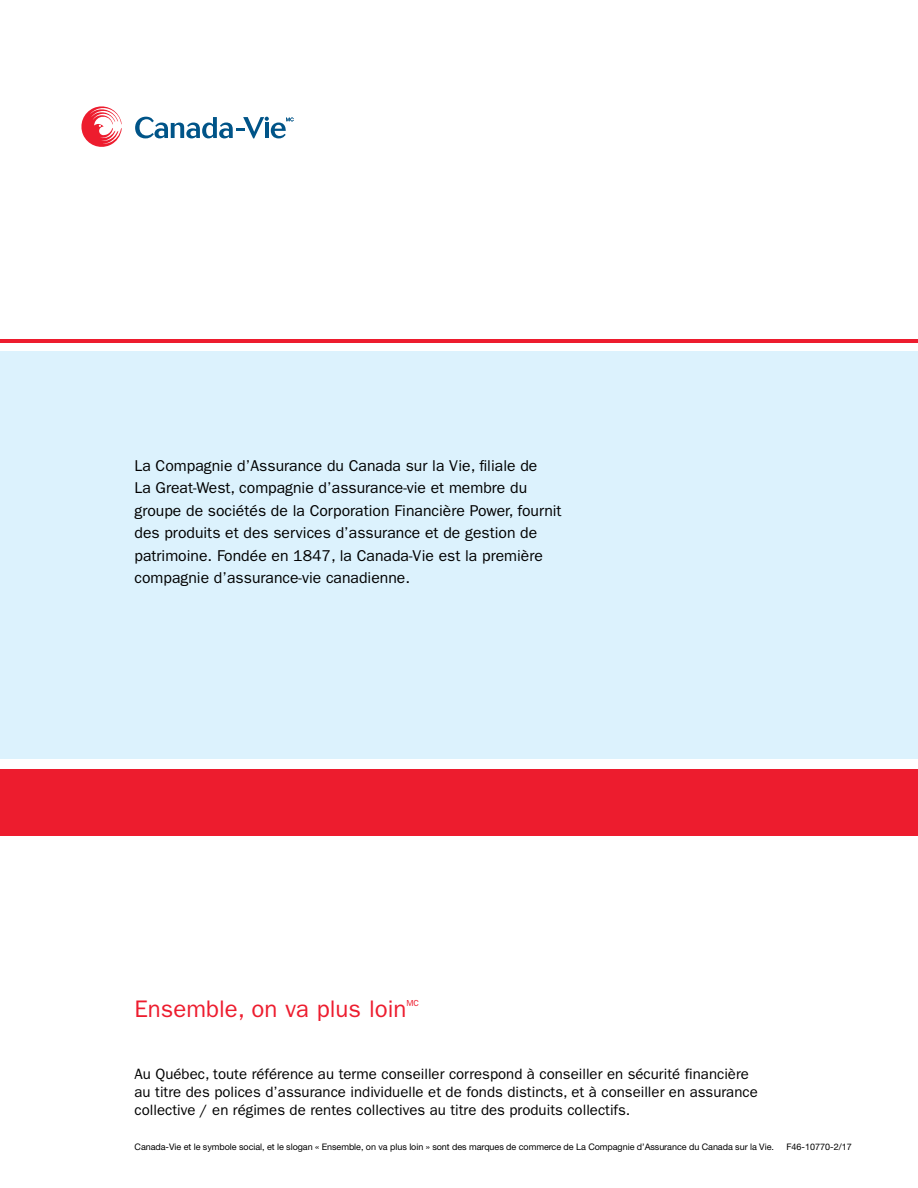
<style>
.page{position:relative;width:918px;height:1188px;background:#fff}
.page>*{position:absolute;margin:0;border:0;box-sizing:border-box;transform-origin:0 0}
.t1{font:24px "ITC Franklin Gothic Std";color:#ed1c2e}
.t2{font:15.75px/22.5px "ITC Franklin Gothic Std";color:#000}
.t3{font:15px/18px "ITC Franklin Gothic Std";color:#000}
.t4{font:9px "Helvetica Neue LT Std";letter-spacing:-.005em;color:#000}
.t5{font:8.7px "ITC Franklin Gothic Std";color:#ed1c2e}
</style>
<div class="page">
<svg style="left:135px;top:117px;width:159px;height:21px"></svg>
<svg style="left:81px;top:106px;width:41px;height:41px"></svg>
<div style="left:0;top:352px;width:918px;height:407px;background:#dcf2fd"></div>
<hr style="left:0;top:339px;width:918px;height:4px;background:#ed1c2e">
<div style="left:0;top:769px;width:918px;height:66px;background:#ed1c2e"></div>
<p class="t2" style="left:135px;top:454px;width:429px">La Compagnie d’Assurance du Canada sur la Vie, filiale de<br>La Great-West, compagnie d’assurance-vie et membre du groupe de sociétés de la Corporation Financière Power, fournit des produits et des services d’assurance et de gestion de patrimoine. Fondée en 1847, la Canada-Vie est la première compagnie d’assurance-vie canadienne.</p>
<h1 class="t1" style="left:135px;top:995px;width:273px">Ensemble, on va plus loin</h1>
<p class="t5" style="left:406px;top:998px;width:14px">MC</p>
<p class="t3" style="left:135px;top:1065px;width:625px">Au Québec, toute référence au terme conseiller correspond à conseiller en sécurité financière au titre des polices d’assurance individuelle et de fonds distincts, et à conseiller en assurance collective / en régimes de rentes collectives au titre des produits collectifs.</p>
<p class="t4" style="left:135px;top:1142px;width:641px">Canada-Vie et le symbole social, et le slogan « Ensemble, on va plus loin » sont des marques de commerce de La Compagnie d’Assurance du Canada sur la Vie.</p>
<p class="t4" style="left:786px;top:1142px;width:67px">F46-10770-2/17</p>
</div>
